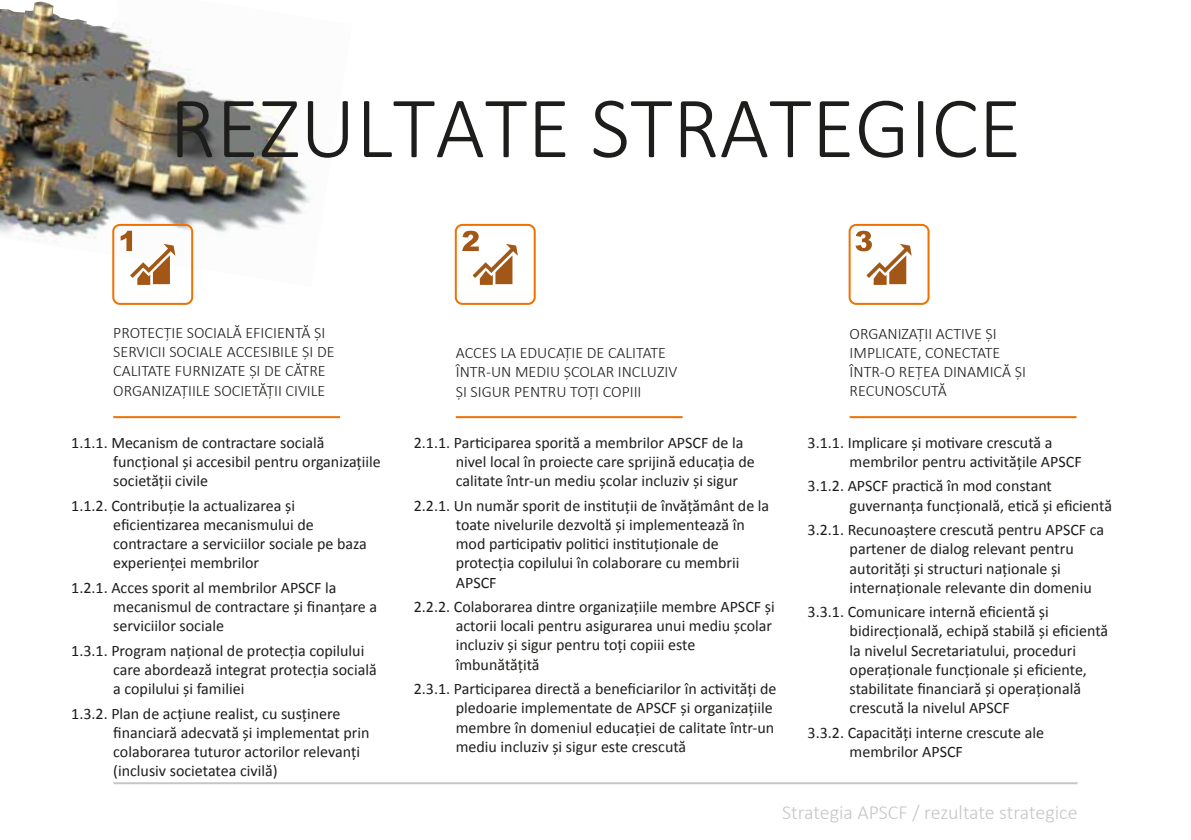
<style>
.page{position:relative;width:1191px;height:840px;background:#fff}
.page>*{position:absolute;margin:0;border:0;box-sizing:border-box;transform-origin:0 0}
.t1{font:300 88px "Calibri";color:#1d1d1b}
.t2{font:300 20px "Calibri";color:#c6c6c6}
.t3{font:16px/19.2px "Calibri";color:#1d1d1b}
.t4{font:300 16px/19.2px "Calibri";color:#1d1d1b}
</style>
<div class="page">
<img style="left:0;top:32px;width:310px;height:254px">
<img style="left:0;top:1px;width:119px;height:47px">
<hr style="left:113px;top:416px;width:227px;height:2px;background:#ee7203">
<hr style="left:456px;top:416px;width:226px;height:2px;background:#ee7203">
<hr style="left:849px;top:416px;width:227px;height:2px;background:#ee7203">
<svg style="left:121px;top:230px;width:54px;height:55px"></svg>
<div style="left:112px;top:224px;width:81px;height:81px;border:2px solid #ee7203;border-radius:6px"></div>
<svg style="left:462px;top:230px;width:56px;height:55px"></svg>
<div style="left:455px;top:224px;width:81px;height:81px;border:2px solid #ee7203;border-radius:6px"></div>
<svg style="left:855px;top:230px;width:56px;height:55px"></svg>
<div style="left:848px;top:224px;width:81px;height:81px;border:2px solid #ee7203;border-radius:6px"></div>
<hr style="left:113px;top:781px;width:964px;height:2px;background:#c6c6c6">
<h1 class="t1" style="left:169px;top:73px;width:853px">REZULTATE STRATEGICE</h1>
<p class="t4" style="left:113px;top:323px;width:223px">PROTECȚIE SOCIALĂ EFICIENTĂ ȘI<br>SERVICII SOCIALE ACCESIBILE ȘI DE<br>CALITATE FURNIZATE ȘI DE CĂTRE<br>ORGANIZAȚIILE SOCIETĂȚII CIVILE</p>
<p class="t3" style="left:113px;top:432px;width:269px;text-indent:-42px">1.1.1. Mecanism de contractare socială funcţional și accesibil pentru organizaţiile societăţii civile</p>
<p class="t3" style="left:113px;top:494px;width:255px;text-indent:-42px">1.1.2. Contribuţie la actualizarea și eficientizarea mecanismului de contractare a serviciilor sociale pe baza experienţei membrilor</p>
<p class="t3" style="left:113px;top:576px;width:265px;text-indent:-42px">1.2.1. Acces sporit al membrilor APSCF la mecanismul de contractare și finanţare a serviciilor sociale</p>
<p class="t3" style="left:113px;top:639px;width:265px;text-indent:-42px">1.3.1. Program naţional de protecţia copilului care abordează integrat protecţia socială a copilului și familiei</p>
<p class="t3" style="left:113px;top:702px;width:258px;text-indent:-42px">1.3.2. Plan de acţiune realist, cu susţinere financiară adecvată și implementat prin colaborarea tuturor actorilor relevanţi (inclusiv societatea civilă)</p>
<p class="t4" style="left:456px;top:343px;width:223px">ACCES LA EDUCAȚIE DE CALITATE<br>ÎNTR-UN MEDIU ȘCOLAR INCLUZIV<br>ȘI SIGUR PENTRU TOȚI COPIII</p>
<p class="t3" style="left:456px;top:432px;width:301px;text-indent:-42px">2.1.1. Participarea sporită a membrilor APSCF de la nivel local în proiecte care sprijină educaţia de calitate într-un mediu școlar incluziv și sigur</p>
<p class="t3" style="left:456px;top:494px;width:315px;text-indent:-42px">2.2.1. Un număr sporit de instituţii de învăţământ de la toate nivelurile dezvoltă și implementează în mod participativ politici instituţionale de protecţia copilului în colaborare cu membrii APSCF</p>
<p class="t3" style="left:456px;top:596px;width:320px;text-indent:-42px">2.2.2. Colaborarea dintre organizaţiile membre APSCF și actorii locali pentru asigurarea unui mediu școlar incluziv și sigur pentru toţi copiii este îmbunătăţită</p>
<p class="t3" style="left:456px;top:678px;width:322px;text-indent:-42px">2.3.1. Participarea directă a beneficiarilor în activităţi de pledoarie implementate de APSCF și organizaţiile membre în domeniul educaţiei de calitate într-un mediu incluziv și sigur este crescută</p>
<p class="t4" style="left:849px;top:323px;width:178px">ORGANIZAȚII ACTIVE ȘI<br>IMPLICATE, CONECTATE<br>ÎNTR-O REȚEA DINAMICĂ ȘI<br>RECUNOSCUTĂ</p>
<p class="t3" style="left:849px;top:432px;width:234px;text-indent:-42px">3.1.1. Implicare și motivare crescută a membrilor pentru activităţile APSCF</p>
<p class="t3" style="left:849px;top:475px;width:264px;text-indent:-42px">3.1.2. APSCF practică în mod constant guvernanţa funcţională, etică și eficientă</p>
<p class="t3" style="left:849px;top:519px;width:256px;text-indent:-42px">3.2.1. Recunoaștere crescută pentru APSCF ca partener de dialog relevant pentru autorităţi și structuri naţionale și internaţionale relevante din domeniu</p>
<p class="t3" style="left:849px;top:601px;width:260px;text-indent:-42px">3.3.1. Comunicare internă eficientă și bidirecţională, echipă stabilă și eficientă la nivelul Secretariatului, proceduri operaţionale funcţionale și eficiente, stabilitate financiară și operaţională crescută la nivelul APSCF</p>
<p class="t3" style="left:849px;top:721px;width:196px;text-indent:-42px">3.3.2. Capacităţi interne crescute ale membrilor APSCF</p>
<p class="t2" style="left:782px;top:799px;width:297px">Strategia APSCF / rezultate strategice</p>
</div>
